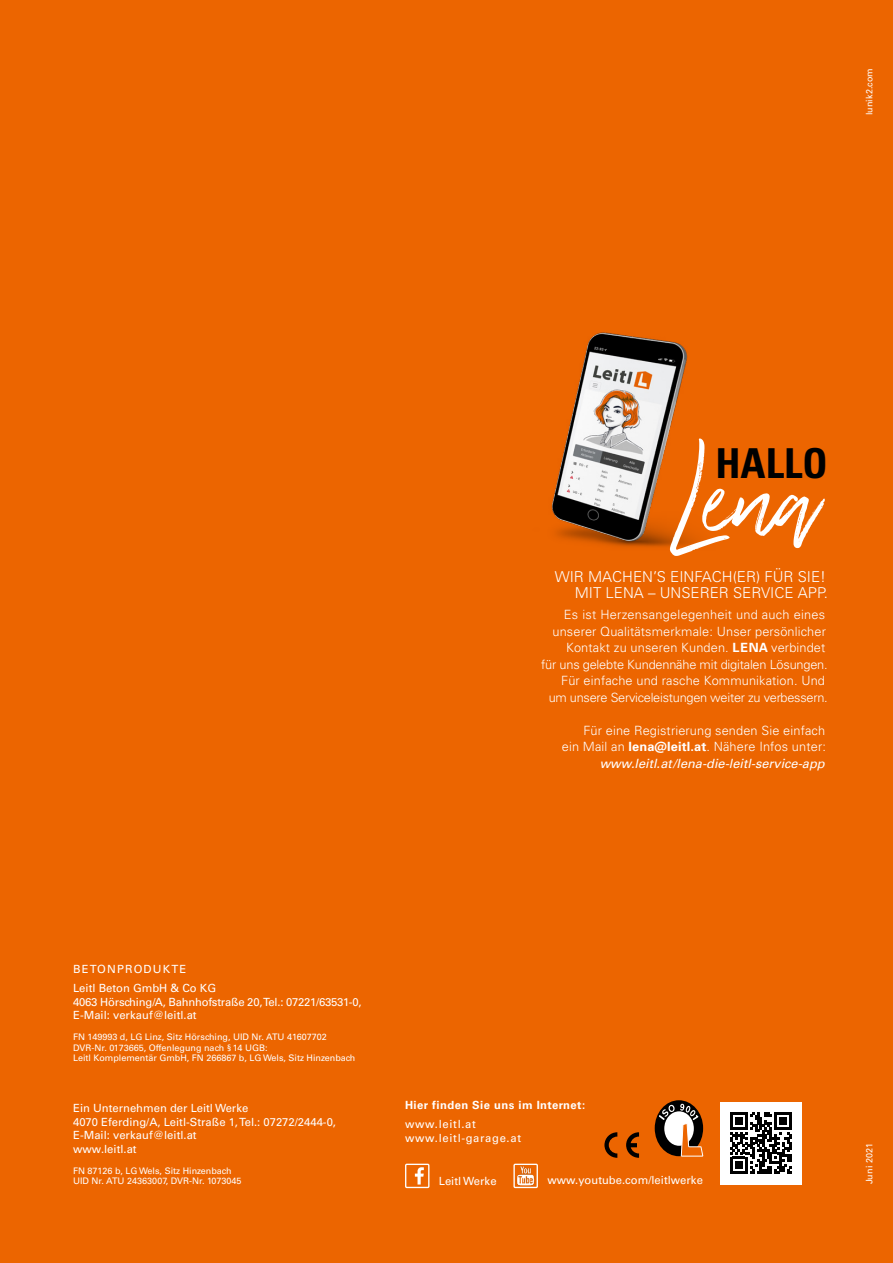
<style>
.page{position:relative;width:893px;height:1263px;background:#ec6500}
.page>*{position:absolute;margin:0;border:0;box-sizing:border-box;transform-origin:0 0}
.t1{font:186.6px "Wilderness Typeface";color:#fff}
.t2{font:700 condensed 41.25px "Univers";color:#000}
.t3{font:300 15px/16.5px "Univers";color:#fff;text-align:right}
.t4{font:300 12.75px/16.5px "Univers";letter-spacing:.01em;color:#fff;text-align:right}
.t5{font:italic 12.75px "Univers LT Std";color:#fff}
.t6{font:11.25px/13.5px "Univers LT Std";color:#fff}
.t7{font:11.25px/13.5px "Univers LT Std";letter-spacing:-.02em;color:#fff}
.t8{font:11.25px/13.5px "Univers LT Std";letter-spacing:.06em;color:#fff}
.t9{font:700 11.25px "Univers LT Std";letter-spacing:.04em;color:#fff}
.t10{font:9px/10.5px "Univers LT Std";color:#fff}
.s1{font-weight:700}
</style>
<div class="page">
<img style="left:551px;top:332px;width:147px;height:215px">
<svg style="left:604px;top:1132px;width:13px;height:26px"></svg>
<svg style="left:626px;top:1132px;width:13px;height:26px"></svg>
<div style="left:655px;top:1100px;width:48px;height:56px;background:#000;border-radius:50%"></div>
<svg style="left:659px;top:1102px;width:45px;height:55px"></svg>
<div style="left:720px;top:1102px;width:82px;height:82px;background:#fff"></div>
<svg style="left:730px;top:1112px;width:62px;height:62px"></svg>
<div style="left:405px;top:1164px;width:24px;height:24px;border:1px solid #fff"></div>
<svg style="left:415px;top:1167px;width:9px;height:17px"></svg>
<div style="left:513px;top:1164px;width:25px;height:24px;border:1px solid #fff"></div>
<img style="left:515px;top:1165px;width:21px;height:21px">
<p class="t10" style="left:864px;top:115px;width:49px;rotate:-90deg">lunik2.com</p>
<h1 class="t1" style="left:679px;top:409px;width:144px">Lena</h1>
<h2 class="t2" style="left:715px;top:438px;width:114px">HALLO</h2>
<p class="t3" style="left:555px;top:568px;width:275px">WIR MACHEN’S EINFACH(ER) FÜR SIE!<br>MIT LENA – UNSERER SERVICE APP.</p>
<p class="t4" style="left:541px;top:606px;width:288px">Es ist Herzensangelegenheit und auch eines unserer Qualitätsmerkmale: Unser persönlicher Kontakt zu unseren Kunden. <span class="s1">LENA</span> verbindet<br>für uns gelebte Kundennähe mit digitalen Lösungen.<br>Für einfache und rasche Kommunikation. Und<br>um unsere Serviceleistungen weiter zu verbessern.</p>
<p class="t4" style="left:562px;top:722px;width:266px">Für eine Registrierung senden Sie einfach<br>ein Mail an <span class="s1">lena@leitl.at</span>. Nähere Infos unter:</p>
<p class="t5" style="left:600px;top:755px;width:226px">www.leitl.at/lena-die-leitl-service-app</p>
<p class="t6" style="left:73px;top:959px;width:145px;line-height:19.5px">BETONPRODUKTE<br>Leitl Beton GmbH &amp; Co KG</p>
<p class="t7" style="left:73px;top:995px;width:290px">4063 Hörsching/A, Bahnhofstraße 20, Tel.: 07221/63531-0,<br>E-Mail: verkauf@leitl.at</p>
<p class="t10" style="left:73px;top:1032px;width:284px">FN 149993 d, LG Linz, Sitz Hörsching, UID Nr. ATU 41607702<br>DVR-Nr. 0173665, Offenlegung nach §14 UGB:<br>Leitl Komplementär GmbH, FN 266867 b, LG Wels, Sitz Hinzenbach</p>
<p class="t6" style="left:73px;top:1102px;width:264px">Ein Unternehmen der Leitl Werke<br>4070 Eferding/A, Leitl-Straße 1, Tel.: 07272/2444-0,<br>E-Mail: verkauf@leitl.at<br>www.leitl.at</p>
<p class="t10" style="left:73px;top:1165px;width:170px">FN 87126 b, LG Wels, Sitz Hinzenbach<br>UID Nr. ATU 24363007, DVR-Nr. 1073045</p>
<p class="t9" style="left:405px;top:1098px;width:182px">Hier finden Sie uns im Internet:</p>
<p class="t8" style="left:405px;top:1118px;width:118px">www.leitl.at www.leitl-garage.at</p>
<p class="t6" style="left:439px;top:1174px;width:59px">Leitl Werke</p>
<p class="t6" style="left:547px;top:1174px;width:157px">www.youtube.com/leitlwerke</p>
<p class="t10" style="left:864px;top:1184px;width:43px;rotate:-90deg">Juni 2021</p>
</div>
